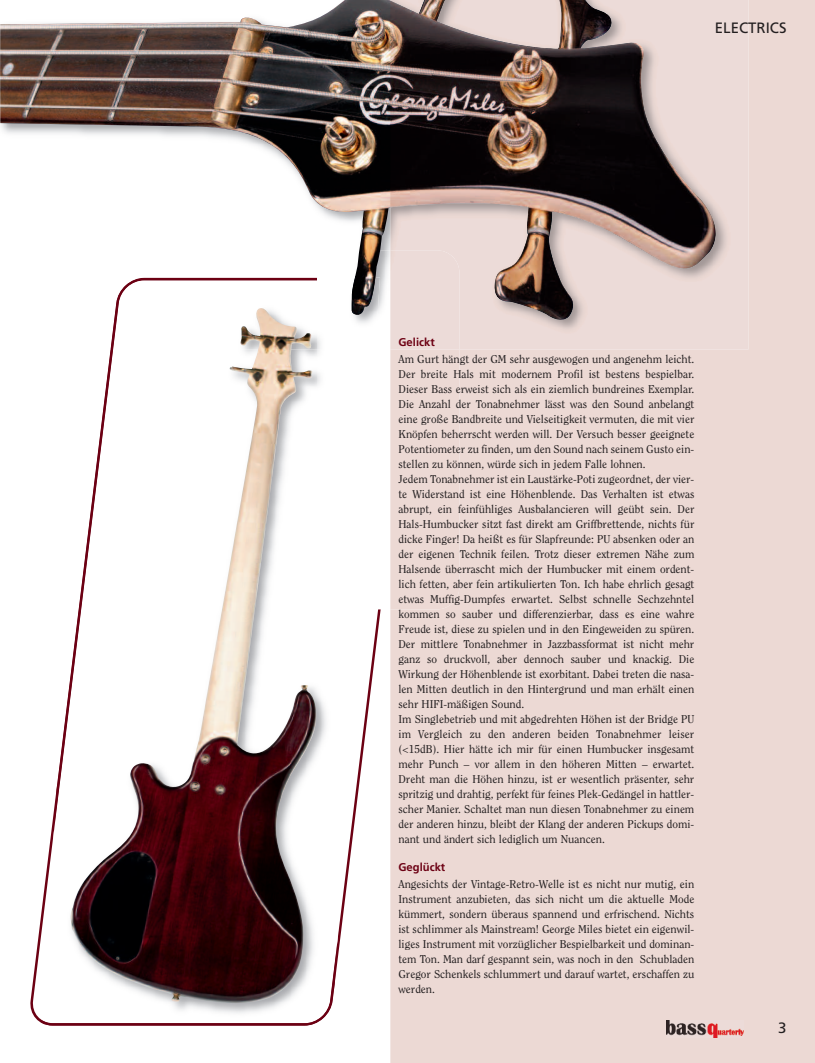
<style>
.page{position:relative;width:815px;height:1063px;background:#fff}
.page>*{position:absolute;margin:0;border:0;box-sizing:border-box;transform-origin:0 0}
.t1{font:15px "Frutiger";color:#231f20}
.t2{font:11.25px/15px "Clearface Std";color:#231f20}
.t3{font:700 11.25px "Frutiger";color:#6c0013}
</style>
<div class="page">
<img style="left:317px;top:320px;width:54px;height:29px">
<img style="left:0;top:0;width:390px;height:320px">
<div style="left:390px;top:0;width:425px;height:1063px;background:#ecd9d4"></div>
<img style="left:667px;top:1021px;width:76px;height:17px">
<div style="left:390px;top:349px;width:69px;height:260px;background:#ecd9d4"></div>
<img style="left:390px;top:0;width:326px;height:320px">
<img style="left:42px;top:693px;width:317px;height:271px">
<img style="left:54px;top:680px;width:16px;height:152px">
<img style="left:42px;top:941px;width:295px;height:85px">
<img style="left:85px;top:259px;width:232px;height:48px">
<img style="left:116px;top:278px;width:28px;height:25px">
<img style="left:350px;top:276px;width:26px;height:40px">
<img style="left:352px;top:276px;width:24px;height:39px">
<img style="left:70px;top:307px;width:247px;height:703px">
<h1 class="t1" style="left:715px;top:21px;width:73px">ELECTRICS</h1>
<p class="t3" style="left:398px;top:338px;width:38px">Gelickt</p>
<p class="t2" style="left:398px;top:352px;width:297px">Am Gurt hängt der GM sehr ausgewogen und angenehm leicht.<br>Der breite Hals mit modernem Profil ist bestens bespielbar.<br>Dieser Bass erweist sich als ein ziemlich bundreines Exemplar.<br>Die Anzahl der Tonabnehmer lässt was den Sound anbelangt eine große Bandbreite und Vielseitigkeit vermuten, die mit vier Knöpfen beherrscht werden will. Der Versuch besser geeignete Potentiometer zu finden, um den Sound nach seinem Gusto ein&shy;stellen zu können, würde sich in jedem Falle lohnen.<br>Jedem Tonabnehmer ist ein Laustärke-Poti zugeordnet, der vier&shy;te Widerstand ist eine Höhenblende. Das Verhalten ist etwas abrupt, ein feinfühliges Ausbalancieren will geübt sein. Der Hals-Humbucker sitzt fast direkt am Griffbrettende, nichts für dicke Finger! Da heißt es für Slapfreunde: PU absenken oder an der eigenen Technik feilen. Trotz dieser extremen Nähe zum Halsende überrascht mich der Humbucker mit einem ordent&shy;lich fetten, aber fein artikulierten Ton. Ich habe ehrlich gesagt etwas Muffig-Dumpfes erwartet. Selbst schnelle Sechzehntel kommen so sauber und differenzierbar, dass es eine wahre Freude ist, diese zu spielen und in den Eingeweiden zu spüren.<br>Der mittlere Tonabnehmer in Jazzbassformat ist nicht mehr ganz so druckvoll, aber dennoch sauber und knackig. Die Wirkung der Höhenblende ist exorbitant. Dabei treten die nasa&shy;len Mitten deutlich in den Hintergrund und man erhält einen sehr HIFI-mäßigen Sound.<br>Im Singlebetrieb und mit abgedrehten Höhen ist der Bridge PU im Vergleich zu den anderen beiden Tonabnehmer leiser (&lt;15dB). Hier hätte ich mir für einen Humbucker insgesamt mehr Punch – vor allem in den höheren Mitten – erwartet.<br>Dreht man die Höhen hinzu, ist er wesentlich präsenter, sehr spritzig und drahtig, perfekt für feines Plek-Gedängel in hattler&shy;scher Manier. Schaltet man nun diesen Tonabnehmer zu einem der anderen hinzu, bleibt der Klang der anderen Pickups domi&shy;nant und ändert sich lediglich um Nuancen.</p>
<p class="t3" style="left:398px;top:863px;width:48px">Geglückt</p>
<p class="t2" style="left:398px;top:877px;width:297px;text-align:justify">Angesichts der Vintage-Retro-Welle ist es nicht nur mutig, ein Instrument anzubieten, das sich nicht um die aktuelle Mode kümmert, sondern überaus spannend und erfrischend. Nichts ist schlimmer als Mainstream! George Miles bietet ein eigenwil&shy;liges Instrument mit vorzüglicher Bespielbarkeit und dominan&shy;tem Ton. Man darf gespannt sein, was noch in den Schubladen Gregor Schenkels schlummert und darauf wartet, erschaffen zu werden.</p>
<h1 class="t1" style="left:778px;top:1022px;width:10px">3</h1>
</div>
